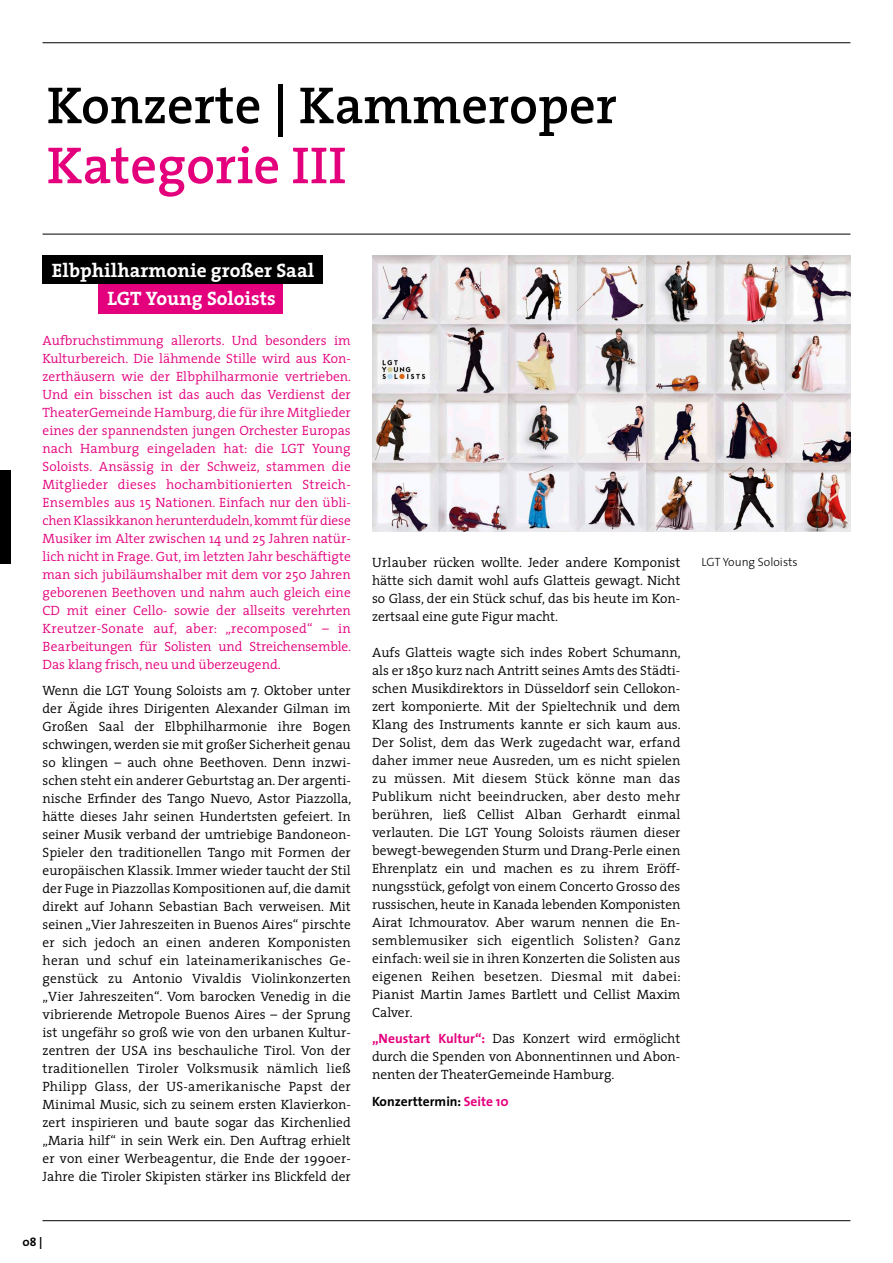
<style>
.page{position:relative;width:893px;height:1263px;background:#fff}
.page>*{position:absolute;margin:0;border:0;box-sizing:border-box;transform-origin:0 0}
.t1{font:600 52.5px "The Serif";color:#000}
.t2{font:600 52.5px "The Serif";color:#e4007d}
.t3{font:700 19.5px/28px "The Serif";color:#fff}
.t4{font:300 13.5px/18px "The Serif";color:#000;text-align:justify}
.t5{font:300 13.5px/18px "The Serif";color:#e4007d;text-align:justify}
.t6{font:700 13.5px "The Sans";color:#000}
.t7{font:300 12px "The Sans";color:#000}
.t8{font:700 12px "The Sans";color:#000}
.s1{font-family:"The Sans";font-weight:700;color:#e4007d}
.s2{color:#e4007d}
</style>
<div class="page">
<hr style="left:43px;top:1220px;width:807px;height:1px;background:#000">
<hr style="left:43px;top:42px;width:807px;height:1px;background:#000">
<hr style="left:43px;top:234px;width:807px;height:1px;background:#000">
<img style="left:372px;top:255px;width:478px;height:276px">
<div style="left:43px;top:255px;width:280px;height:29px;background:#000"></div>
<div style="left:98px;top:284px;width:185px;height:30px;background:#e4007d"></div>
<div style="left:0;top:470px;width:11px;height:94px;background:#000"></div>
<h1 class="t1" style="left:47px;top:62px;width:571px">Konzerte | Kammeroper</h1>
<h1 class="t2" style="left:47px;top:122px;width:301px">Kategorie III</h1>
<h2 class="t3" style="left:107px;top:256px;width:208px;text-indent:-56px">Elbphilharmonie großer Saal<br>LGT Young Soloists</h2>
<p class="t5" style="left:43px;top:331px;width:310px">Aufbruchstimmung allerorts. Und besonders im Kulturbereich. Die lähmende Stille wird aus Kon&shy;zerthäusern wie der Elbphilharmonie vertrieben.<br>Und ein bisschen ist das auch das Verdienst der TheaterGemeinde Hamburg, die für ihre Mitglieder eines der spannendsten jungen Orchester Europas nach Hamburg eingeladen hat: die LGT Young Soloists. Ansässig in der Schweiz, stammen die Mitglieder dieses hochambitionierten Streich-Ensembles aus 15 Nationen. Einfach nur den übli&shy;chen Klassikkanon herunterdudeln, kommt für diese Musiker im Alter zwischen 14 und 25 Jahren natür&shy;lich nicht in Frage. Gut, im letzten Jahr beschäftigte man sich jubiläumshalber mit dem vor 250 Jahren geborenen Beethoven und nahm auch gleich eine CD mit einer Cello- sowie der allseits verehrten Kreutzer-Sonate auf, aber: „recomposed“ – in Bearbeitungen für Solisten und Streichensemble.<br>Das klang frisch, neu und überzeugend.</p>
<p class="t4" style="left:43px;top:681px;width:310px">Wenn die LGT Young Soloists am 7. Oktober unter der Ägide ihres Dirigenten Alexander Gilman im Großen Saal der Elbphilharmonie ihre Bogen schwingen, werden sie mit großer Sicherheit genau so klingen – auch ohne Beethoven. Denn inzwi&shy;schen steht ein anderer Geburtstag an. Der argenti&shy;nische Erfinder des Tango Nuevo, Astor Piazzolla, hätte dieses Jahr seinen Hundertsten gefeiert. In seiner Musik verband der umtriebige Bandoneon-Spieler den traditionellen Tango mit Formen der europäischen Klassik. Immer wieder taucht der Stil der Fuge in Piazzollas Kompositionen auf, die damit direkt auf Johann Sebastian Bach verweisen. Mit seinen „Vier Jahreszeiten in Buenos Aires“ pirschte er sich jedoch an einen anderen Komponisten heran und schuf ein lateinamerikanisches Ge&shy;genstück zu Antonio Vivaldis Violinkonzerten „Vier Jahreszeiten“. Vom barocken Venedig in die vibrierende Metropole Buenos Aires – der Sprung ist ungefähr so groß wie von den urbanen Kultur&shy;zentren der USA ins beschauliche Tirol. Von der traditionellen Tiroler Volksmusik nämlich ließ Philipp Glass, der US-amerikanische Papst der Minimal Music, sich zu seinem ersten Klavierkon&shy;zert inspirieren und baute sogar das Kirchenlied „Maria hilf“ in sein Werk ein. Den Auftrag erhielt er von einer Werbeagentur, die Ende der 1990er-Jahre die Tiroler Skipisten stärker ins Blickfeld der</p>
<p class="t8" style="left:22px;top:1232px;width:22px">08 |</p>
<p class="t4" style="left:372px;top:553px;width:310px">Urlauber rücken wollte. Jeder andere Komponist hätte sich damit wohl aufs Glatteis gewagt. Nicht so Glass, der ein Stück schuf, das bis heute im Kon&shy;zertsaal eine gute Figur macht.</p>
<p class="t4" style="left:372px;top:643px;width:310px">Aufs Glatteis wagte sich indes Robert Schumann, als er 1850 kurz nach Antritt seines Amts des Städti&shy;schen Musikdirektors in Düsseldorf sein Cellokon&shy;zert komponierte. Mit der Spieltechnik und dem Klang des Instruments kannte er sich kaum aus.<br>Der Solist, dem das Werk zugedacht war, erfand daher immer neue Ausreden, um es nicht spielen zu müssen. Mit diesem Stück könne man das Publikum nicht beeindrucken, aber desto mehr berühren, ließ Cellist Alban Gerhardt einmal verlauten. Die LGT Young Soloists räumen dieser bewegt-bewegenden Sturm und Drang-Perle einen Ehrenplatz ein und machen es zu ihrem Eröff&shy;nungsstück, gefolgt von einem Concerto Grosso des russischen, heute in Kanada lebenden Komponisten Airat Ichmouratov. Aber warum nennen die En&shy;semblemusiker sich eigentlich Solisten? Ganz einfach: weil sie in ihren Konzerten die Solisten aus eigenen Reihen besetzen. Diesmal mit dabei:<br>Pianist Martin James Bartlett und Cellist Maxim Calver.</p>
<p class="t4" style="left:372px;top:1029px;width:310px"><span class="s1">„Neustart Kultur“:</span> Das Konzert wird ermöglicht durch die Spenden von Abonnentinnen und Abon&shy;nenten der TheaterGemeinde Hamburg.</p>
<p class="t6" style="left:372px;top:1090px;width:138px">Konzerttermin: <span class="s2">Seite 10</span></p>
<p class="t7" style="left:702px;top:552px;width:98px">LGT Young Soloists</p>
</div>
